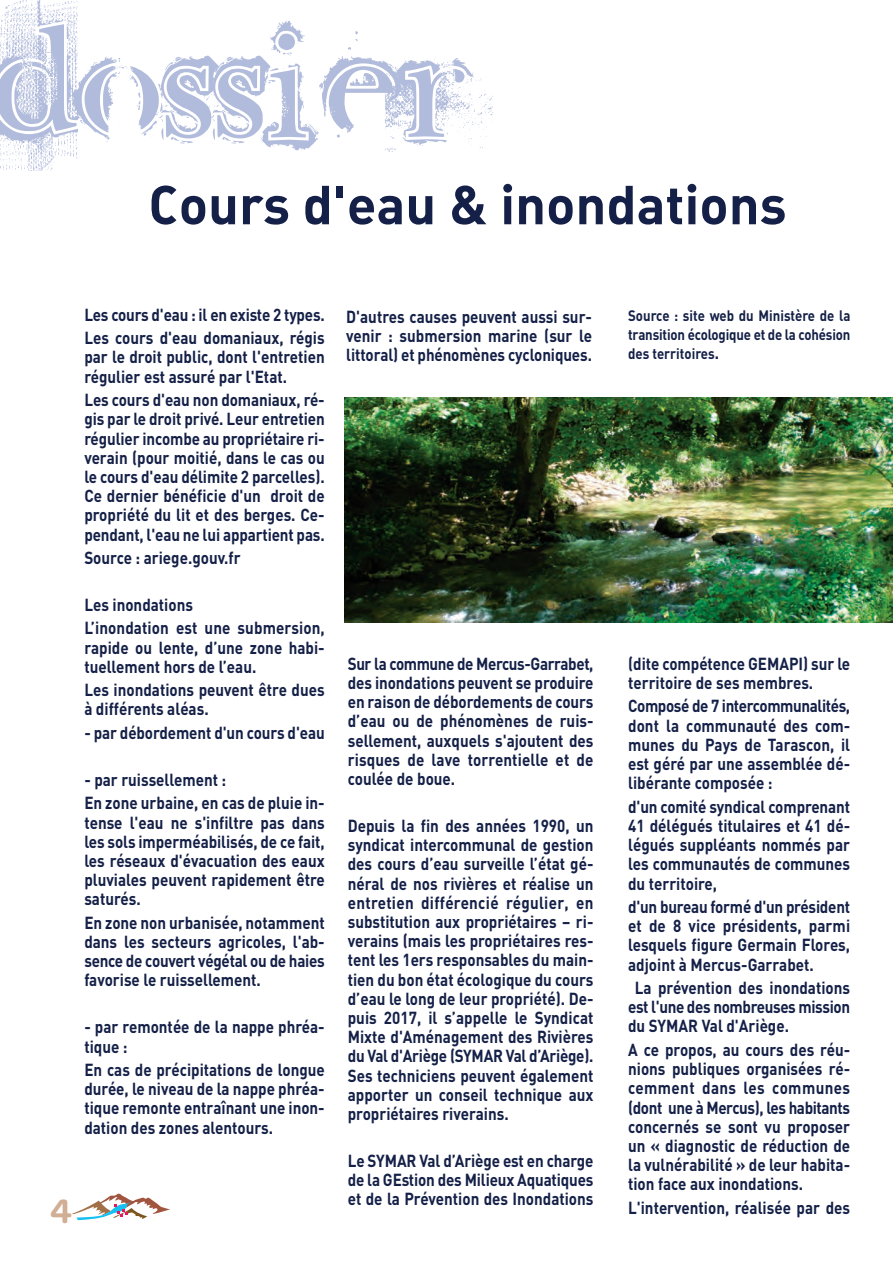
<style>
.page{position:relative;width:893px;height:1263px;background:#fff}
.page>*{position:absolute;margin:0;border:0;box-sizing:border-box;transform-origin:0 0}
.t1{font:54px "DIN Bold Alternate";color:#142047}
.t2{font:600 36px "Omnes";color:#d1ae94}
.t3{font:700 17.25px/19.2px "DIN";color:#142047;text-align:justify;scale:.88 1}
.t4{font:700 15px/19.2px "DIN";letter-spacing:-.01em;color:#142047;text-align:justify;scale:.88 1}
.s1{font-size:17.25px}
</style>
<div class="page">
<svg style="left:72px;top:1193px;width:98px;height:27px"></svg>
<svg style="left:0;top:0;width:493px;height:170px"></svg>
<img style="left:345px;top:397px;width:548px;height:225px">
<p class="t1" style="left:148px;top:186px;width:640px">Cours d'eau &amp; inondations</p>
<p class="t3" style="left:84px;top:307px;width:275px">Les cours d'eau : il en existe 2 types.</p>
<p class="t3" style="left:84px;top:330px;width:275px">Les cours d'eau domaniaux, régis par le droit public, dont l'entretien régulier est assuré par l'Etat.</p>
<p class="t3" style="left:84px;top:392px;width:275px">Les cours d'eau non domaniaux, ré&shy;gis par le droit privé. Leur entretien régulier incombe au propriétaire ri&shy;verain (pour moitié, dans le cas ou le cours d'eau délimite 2 parcelles).<br>Ce dernier bénéficie d'un droit de propriété du lit et des berges. Ce&shy;pendant, l'eau ne lui appartient pas.</p>
<p class="t3" style="left:84px;top:550px;width:179px">Source : ariege.gouv.fr</p>
<p class="t3" style="left:84px;top:597px;width:125px">Les inondations</p>
<p class="t3" style="left:84px;top:620px;width:275px">L’inondation est une submersion, rapide ou lente, d’une zone habi&shy;tuellement hors de l’eau.</p>
<p class="t3" style="left:84px;top:682px;width:275px">Les inondations peuvent être dues à différents aléas.</p>
<p class="t3" style="left:84px;top:725px;width:275px">- par débordement d'un cours d'eau</p>
<p class="t3" style="left:84px;top:772px;width:163px">- par ruissellement :</p>
<p class="t3" style="left:84px;top:795px;width:275px">En zone urbaine, en cas de pluie in&shy;tense l'eau ne s'infiltre pas dans les sols imperméabilisés, de ce fait, les réseaux d'évacuation des eaux pluviales peuvent rapidement être saturés.</p>
<p class="t3" style="left:84px;top:915px;width:275px">En zone non urbanisée, notamment dans les secteurs agricoles, l'ab&shy;sence de couvert végétal ou de haies favorise le ruissellement.</p>
<p class="t3" style="left:84px;top:1019px;width:275px">- par remontée de la nappe phréa&shy;tique :</p>
<p class="t3" style="left:84px;top:1062px;width:275px">En cas de précipitations de longue durée, le niveau de la nappe phréa&shy;tique remonte entraînant une inon&shy;dation des zones alentours.</p>
<p class="t2" style="left:50px;top:1189px;width:23px">4</p>
<p class="t3" style="left:346px;top:309px;width:281px">D'autres causes peuvent aussi sur&shy;venir : submersion marine (sur le littoral) et phénomènes cycloniques.</p>
<p class="t4" style="left:628px;top:307px;width:254px">Source : site web du Ministère de la transition écologique et de la cohésion des territoires<span class="s1">.</span></p>
<p class="t3" style="left:348px;top:656px;width:281px">Sur la commune de Mercus-Garrabet, des inondations peuvent se produire en raison de débordements de cours d’eau ou de phénomènes de ruis&shy;sellement, auxquels s'ajoutent des risques de lave torrentielle et de coulée de boue.</p>
<p class="t3" style="left:348px;top:818px;width:281px">Depuis la fin des années 1990, un syndicat intercommunal de gestion des cours d’eau surveille l’état gé&shy;néral de nos rivières et réalise un entretien différencié régulier, en substitution aux propriétaires – ri&shy;verains (mais les propriétaires res&shy;tent les 1ers responsables du main&shy;tien du bon état écologique du cours d’eau le long de leur propriété). De&shy;puis 2017, il s’appelle le Syndicat Mixte d'Aménagement des Rivières du Val d'Ariège (SYMAR Val d’Ariège).<br>Ses techniciens peuvent également apporter un conseil technique aux propriétaires riverains.</p>
<p class="t3" style="left:348px;top:1153px;width:281px">Le SYMAR Val d’Ariège est en charge de la GEstion des Milieux Aquatiques et de la Prévention des Inondations</p>
<p class="t3" style="left:628px;top:656px;width:254px">(dite compétence GEMAPI) sur le territoire de ses membres.</p>
<p class="t3" style="left:628px;top:698px;width:254px">Composé de 7 intercommunalités, dont la communauté des com&shy;munes du Pays de Tarascon, il est géré par une assemblée dé&shy;libérante composée :</p>
<p class="t3" style="left:628px;top:799px;width:254px">d'un comité syndical comprenant 41 délégués titulaires et 41 dé&shy;légués suppléants nommés par les communautés de communes du territoire,</p>
<p class="t3" style="left:628px;top:899px;width:254px">d'un bureau formé d'un président et de 8 vice présidents, parmi lesquels figure Germain Flores, adjoint à Mercus-Garrabet.</p>
<p class="t3" style="left:628px;top:980px;width:254px;text-indent:7px">La prévention des inondations est l'une des nombreuses mission du SYMAR Val d'Ariège.</p>
<p class="t3" style="left:628px;top:1042px;width:254px">A ce propos, au cours des réu&shy;nions publiques organisées ré&shy;cemment dans les communes (dont une à Mercus), les habitants concernés se sont vu proposer un « diagnostic de réduction de la vulnérabilité » de leur habita&shy;tion face aux inondations.</p>
<p class="t3" style="left:628px;top:1200px;width:254px">L'intervention, réalisée par des</p>
</div>
